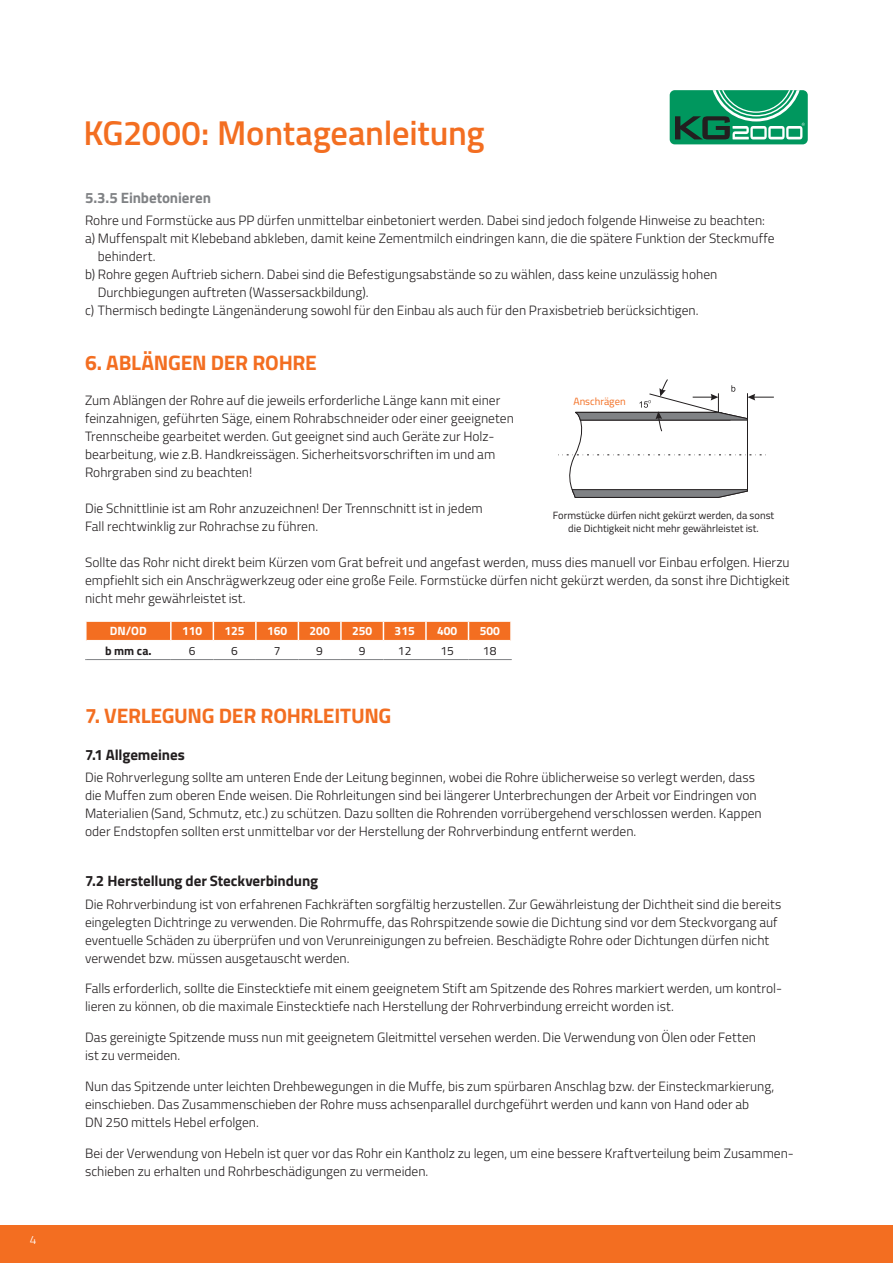
<style>
.page{position:relative;width:893px;height:1263px;background:#fff}
.page>*{position:absolute;margin:0;border:0;box-sizing:border-box;transform-origin:0 0}
.t1{font:600 34.5px "Titillium";letter-spacing:-.01em;color:#f36e21}
.t2{font:700 21px "Titillium";letter-spacing:-.015em;color:#f36e21}
.t3{font:700 15px "Titillium";letter-spacing:-.005em;color:#231f20}
.t4{font:700 15px "Titillium";letter-spacing:-.005em;color:#808285}
.t5{font:300 13.5px/18px "Titillium";color:#231f20}
.t6{font:700 12px "Titillium";color:#fff}
.t7{font:12px "Titillium";color:#231f20}
.t8{font:700 12px "Titillium";color:#231f20}
.t9{font:300 12px "Titillium";color:#fff}
.t10{font:10.5px/12.8px "Titillium";color:#231f20;text-align:center}
.t11{font:10.5px "Titillium";color:#f36e21}
</style>
<div class="page">
<div style="left:0;top:1225px;width:893px;height:38px;background:#f36e21"></div>
<hr style="left:85px;top:659px;width:86px;height:1px;background:#808285">
<hr style="left:171px;top:659px;width:42px;height:1px;background:#808285">
<hr style="left:213px;top:659px;width:43px;height:1px;background:#808285">
<hr style="left:256px;top:659px;width:42px;height:1px;background:#808285">
<hr style="left:298px;top:659px;width:43px;height:1px;background:#808285">
<hr style="left:341px;top:659px;width:42px;height:1px;background:#808285">
<hr style="left:383px;top:659px;width:43px;height:1px;background:#808285">
<hr style="left:426px;top:659px;width:42px;height:1px;background:#808285">
<hr style="left:468px;top:659px;width:44px;height:1px;background:#808285">
<svg style="left:86px;top:621px;width:425px;height:20px;background:#f47f3c"></svg>
<svg style="left:558px;top:379px;width:216px;height:119px"></svg>
<svg style="left:669px;top:90px;width:139px;height:55px"></svg>
<div style="left:670px;top:90px;width:138px;height:54px;background:#00975e;border-radius:5px"></div>
<svg style="left:675px;top:90px;width:130px;height:49px"></svg>
<p class="t9" style="left:30px;top:1231px;width:8px">4</p>
<h1 class="t1" style="left:83px;top:107px;width:403px">KG2000: Montageanleitung</h1>
<p class="t4" style="left:85px;top:186px;width:127px">5.3.5 Einbetonieren</p>
<p class="t5" style="left:85px;top:210px;width:681px">Rohre und Formstücke aus PP dürfen unmittelbar einbetoniert werden. Dabei sind jedoch folgende Hinweise zu beachten:</p>
<p class="t5" style="left:85px;top:228px;width:691px">a) Muffenspalt mit Klebeband abkleben, damit keine Zementmilch eindringen kann, die die spätere Funktion der Steckmuffe</p>
<p class="t5" style="left:98px;top:246px;width:59px">behindert.</p>
<p class="t5" style="left:85px;top:264px;width:634px">b) Rohre gegen Auftrieb sichern. Dabei sind die Befestigungsabstände so zu wählen, dass keine unzulässig hohen</p>
<p class="t5" style="left:98px;top:282px;width:272px">Durchbiegungen auftreten (Wassersackbildung).</p>
<p class="t5" style="left:85px;top:300px;width:615px">c) Thermisch bedingte Längenänderung sowohl für den Einbau als auch für den Praxisbetrieb berücksichtigen.</p>
<h2 class="t2" style="left:85px;top:346px;width:233px">6. ABLÄNGEN DER ROHRE</h2>
<p class="t5" style="left:85px;top:390px;width:430px">Zum Ablängen der Rohre auf die jeweils erforderliche Länge kann mit einer feinzahnigen, geführten Säge, einem Rohrabschneider oder einer geeigneten Trennscheibe gearbeitet werden. Gut geeignet sind auch Geräte zur Holz&shy;bearbeitung, wie z.B. Handkreissägen. Sicherheitsvorschriften im und am Rohrgraben sind zu beachten!</p>
<p class="t5" style="left:85px;top:498px;width:399px">Die Schnittlinie ist am Rohr anzuzeichnen! Der Trennschnitt ist in jedem<br>Fall rechtwinklig zur Rohrachse zu führen.</p>
<p class="t5" style="left:85px;top:552px;width:706px;text-align:justify">Sollte das Rohr nicht direkt beim Kürzen vom Grat befreit und angefast werden, muss dies manuell vor Einbau erfolgen. Hierzu empfiehlt sich ein Anschrägwerkzeug oder eine große Feile. Formstücke dürfen nicht gekürzt werden, da sonst ihre Dichtigkeit nicht mehr gewährleistet ist.</p>
<p class="t6" style="left:110px;top:622px;width:38px">DN/OD</p>
<p class="t6" style="left:182px;top:622px;width:22px">110</p>
<p class="t6" style="left:225px;top:622px;width:22px">125</p>
<p class="t6" style="left:267px;top:622px;width:22px">160</p>
<p class="t6" style="left:310px;top:622px;width:22px">200</p>
<p class="t6" style="left:352px;top:622px;width:22px">250</p>
<p class="t6" style="left:395px;top:622px;width:22px">315</p>
<p class="t6" style="left:437px;top:622px;width:22px">400</p>
<p class="t6" style="left:480px;top:622px;width:22px">500</p>
<p class="t8" style="left:105px;top:641px;width:48px">b mm ca.</p>
<p class="t7" style="left:189px;top:641px;width:8px">6</p>
<p class="t7" style="left:231px;top:641px;width:8px">6</p>
<p class="t7" style="left:274px;top:641px;width:8px">7</p>
<p class="t7" style="left:316px;top:641px;width:8px">9</p>
<p class="t7" style="left:359px;top:641px;width:8px">9</p>
<p class="t7" style="left:398px;top:641px;width:15px">12</p>
<p class="t7" style="left:440px;top:641px;width:15px">15</p>
<p class="t7" style="left:483px;top:641px;width:15px">18</p>
<p class="t11" style="left:573px;top:394px;width:54px">Anschrägen</p>
<p class="t10" style="left:553px;top:508px;width:223px">Formstücke dürfen nicht gekürzt werden, da sonst die Dichtigkeit nicht mehr gewährleistet ist.</p>
<h2 class="t2" style="left:85px;top:700px;width:308px">7. VERLEGUNG DER ROHRLEITUNG</h2>
<p class="t3" style="left:85px;top:743px;width:101px">7.1 Allgemeines</p>
<p class="t5" style="left:85px;top:768px;width:678px">Die Rohrverlegung sollte am unteren Ende der Leitung beginnen, wobei die Rohre üblicherweise so verlegt werden, dass die Muffen zum oberen Ende weisen. Die Rohrleitungen sind bei längerer Unterbrechungen der Arbeit vor Eindringen von Materialien (Sand, Schmutz, etc.) zu schützen. Dazu sollten die Rohrenden vorrübergehend verschlossen werden. Kappen oder Endstopfen sollten erst unmittelbar vor der Herstellung der Rohrverbindung entfernt werden.</p>
<p class="t3" style="left:85px;top:869px;width:235px">7.2 Herstellung der Steckverbindung</p>
<p class="t5" style="left:85px;top:894px;width:698px">Die Rohrverbindung ist von erfahrenen Fachkräften sorgfältig herzustellen. Zur Gewährleistung der Dichtheit sind die bereits eingelegten Dichtringe zu verwenden. Die Rohrmuffe, das Rohrspitzende sowie die Dichtung sind vor dem Steckvorgang auf eventuelle Schäden zu überprüfen und von Verunreinigungen zu befreien. Beschädigte Rohre oder Dichtungen dürfen nicht verwendet bzw. müssen ausgetauscht werden.</p>
<p class="t5" style="left:85px;top:979px;width:698px">Falls erforderlich, sollte die Einstecktiefe mit einem geeignetem Stift am Spitzende des Rohres markiert werden, um kontrol&shy;lieren zu können, ob die maximale Einstecktiefe nach Herstellung der Rohrverbindung erreicht worden ist.</p>
<p class="t5" style="left:85px;top:1028px;width:672px">Das gereinigte Spitzende muss nun mit geeignetem Gleitmittel versehen werden. Die Verwendung von Ölen oder Fetten ist zu vermeiden.</p>
<p class="t5" style="left:85px;top:1076px;width:691px">Nun das Spitzende unter leichten Drehbewegungen in die Muffe, bis zum spürbaren Anschlag bzw. der Einsteckmarkierung, einschieben. Das Zusammenschieben der Rohre muss achsenparallel durchgeführt werden und kann von Hand oder ab<br>DN 250 mittels Hebel erfolgen.</p>
<p class="t5" style="left:85px;top:1143px;width:710px">Bei der Verwendung von Hebeln ist quer vor das Rohr ein Kantholz zu legen, um eine bessere Kraftverteilung beim Zusammen&shy;schieben zu erhalten und Rohrbeschädigungen zu vermeiden.</p>
</div>
